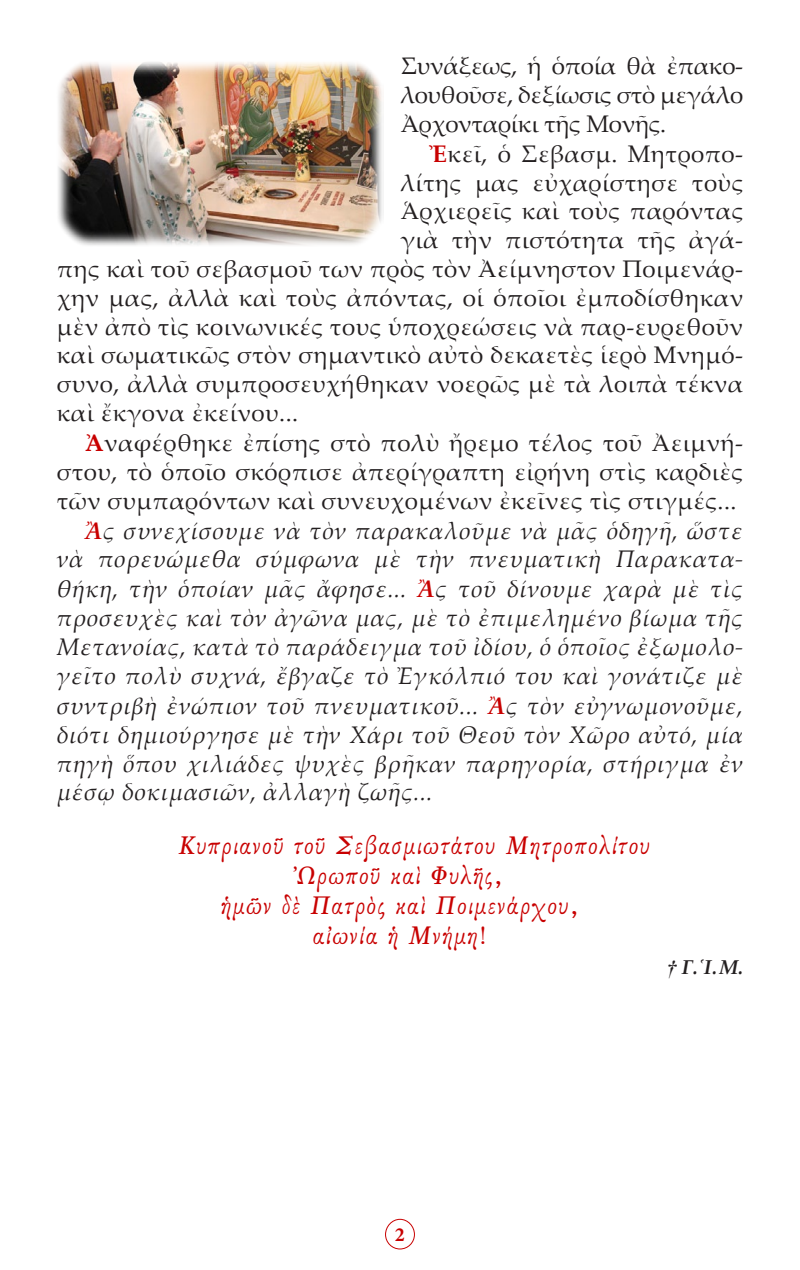
<style>
.page{position:relative;width:800px;height:1270px;background:#fff}
.page>*{position:absolute;margin:0;border:0;box-sizing:border-box;transform-origin:0 0}
.t1{font:26px "GFS Baskerville";letter-spacing:.05em;color:#c80000}
.t2{font:24px/28.8px "Palatino Linotype";letter-spacing:.02em;color:#231f20;text-align:justify}
.t3{font:italic 24px/29px "Palatino Linotype";letter-spacing:.02em;color:#231f20;text-align:justify}
.t4{font:italic 700 20px "Palatino Linotype";color:#231f20}
.t5{font:700 20px "Minion Pro";color:#c80000}
.s1{font-weight:700;color:#c80000}
.s2{font-family:"CTOS New Times Bold Italic Test 1";font-weight:400;font-style:normal}
.s3{font-style:normal}
</style>
<div class="page">
<div style="left:385px;top:1219px;width:30px;height:30px;border:1px solid #c80000;border-radius:50%"></div>
<img style="left:58px;top:62px;width:326px;height:184px">
<p class="t2" style="left:401px;top:51px;width:344px">Συνάξεως, ἡ ὁποία θὰ ἐπακο&shy;λουθοῦσε, δεξίωσις στὸ μεγάλο Ἀρχονταρίκι τῆς Μονῆς.</p>
<p class="t2" style="left:429px;top:138px;width:316px"><span class="s1">Ἐ</span>κεῖ, ὁ Σεβασμ. Μητροπο-</p>
<p class="t2" style="left:401px;top:167px;width:344px">λίτης μας εὐχαρίστησε τοὺς</p>
<p class="t2" style="left:401px;top:196px;width:344px">Ἁρχιερεῖς καὶ τοὺς παρόντας</p>
<p class="t2" style="left:401px;top:225px;width:344px">γιὰ τὴν πιστότητα τῆς ἀγά-</p>
<p class="t2" style="left:57px;top:254px;width:688px">πης καὶ τοῦ σεβασμοῦ των πρὸς τὸν Ἀείμνηστον Ποιμενάρ-</p>
<p class="t2" style="left:57px;top:282px;width:688px">χην μας, ἀλλὰ καὶ τοὺς ἀπόντας, οἱ ὁποῖοι ἐμποδίσθηκαν</p>
<p class="t2" style="left:57px;top:311px;width:688px">μὲν ἀπὸ τὶς κοινωνικές τους ὑποχρεώσεις νὰ παρ-ευρεθοῦν</p>
<p class="t2" style="left:57px;top:340px;width:688px">καὶ σωματικῶς στὸν σημαντικὸ αὐτὸ δεκαετὲς ἱερὸ Μνημό-</p>
<p class="t2" style="left:57px;top:369px;width:688px">συνο, ἀλλὰ συμπροσευχήθηκαν νοερῶς μὲ τὰ λοιπὰ τέκνα</p>
<p class="t2" style="left:57px;top:398px;width:243px">καὶ ἔκγονα ἐκείνου...</p>
<p class="t2" style="left:57px;top:428px;width:688px;text-indent:28px"><span class="s1">Ἀ</span>ναφέρθηκε ἐπίσης στὸ πολὺ ἤρεμο τέλος τοῦ Ἀειμνή&shy;στου, τὸ ὁποῖο σκόρπισε ἀπερίγραπτη εἰρήνη στὶς καρδιὲς τῶν συμπαρόντων καὶ συνευχομένων ἐκεῖνες τὶς στιγμές...</p>
<p class="t3" style="left:57px;top:515px;width:688px;text-indent:28px"><span class="s1">Ἂ</span>ς συνεχίσουμε νὰ τὸν παρακαλοῦμε νὰ μᾶς ὁδηγῆ, ὥστε νὰ πορευώμεθα σύμφωνα μὲ τὴν πνευματικὴ Παρακατα&shy;θήκη, τὴν ὁποίαν μᾶς ἄφησε... <span class="s1">Ἂ</span>ς τοῦ δίνουμε χαρὰ μὲ τὶς προσευχὲς καὶ τὸν ἀγῶνα μας, μὲ τὸ ἐπιμελημένο βίωμα τῆς Μετανοίας, κατὰ τὸ παράδειγμα τοῦ ἰδίου, ὁ ὁποῖος ἐξωμολο&shy;γεῖτο πολὺ συχνά, ἔβγαζε τὸ Ἐγκόλπιό του καὶ γονάτιζε μὲ συντριβὴ ἐνώπιον τοῦ πνευματικοῦ... <span class="s1">Ἂ</span>ς τὸν εὐγνωμονοῦμε, διότι δημιούργησε μὲ τὴν Χάρι τοῦ Θεοῦ τὸν Χῶρο αὐτό, μία πηγὴ ὅπου χιλιάδες ψυχὲς βρῆκαν παρηγορία, στήριγμα ἐν μέσῳ δοκιμασιῶν, ἀλλαγὴ ζωῆς...</p>
<p class="t1" style="left:178px;top:832px;width:473px">Κυπριανοῦ τοῦ Σεβασμιωτάτου Μητροπολίτου</p>
<p class="t1" style="left:297px;top:862px;width:208px">Ὠρωποῦ καὶ Φυλῆς,</p>
<p class="t1" style="left:221px;top:892px;width:360px">ἡμῶν δὲ Πατρὸς καὶ Ποιμενάρχου,</p>
<p class="t1" style="left:313px;top:922px;width:176px">αἰωνία ἡ Μνήμη!</p>
<p class="t4" style="left:667px;top:953px;width:78px"><span class="s2">†</span> Γ.<span class="s3">῾</span>Ι.Μ.</p>
<p class="t5" style="left:395px;top:1220px;width:11px">2</p>
</div>
